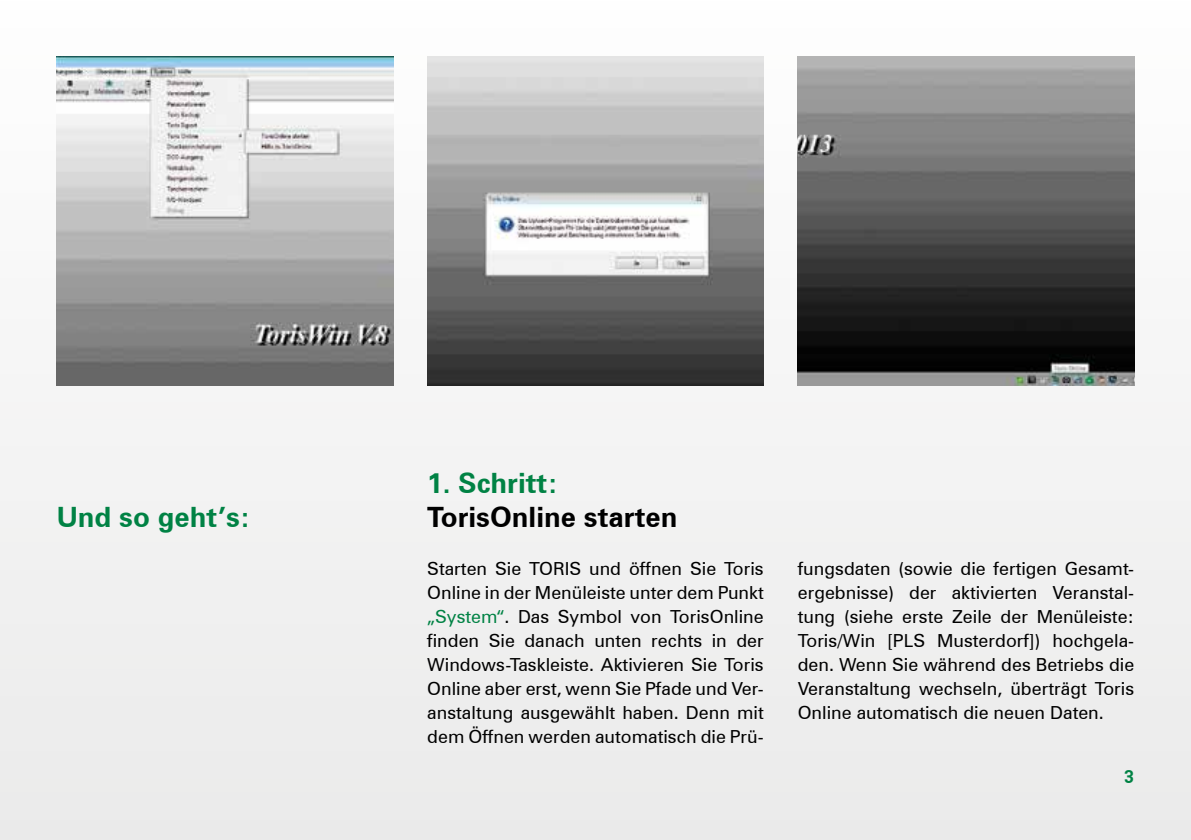
<style>
.page{position:relative;width:1191px;height:840px;background:#fff}
.page>*{position:absolute;margin:0;border:0;box-sizing:border-box;transform-origin:0 0}
.t1{font:700 28px "Zurich BT";color:#008244}
.t2{font:700 28px "Zurich BT";color:#000}
.t3{font:18px/24px "Zurich BT";color:#000;text-align:justify}
.t4{font:700 18px "Zurich BT";color:#008244}
.s1{color:#008244}
</style>
<div class="page">
<div style="left:0;top:0;width:1191px;height:839px;background:#f1f1f1"></div>
<img style="left:57px;top:57px;width:336px;height:329px">
<img style="left:427px;top:57px;width:336px;height:329px">
<img style="left:797px;top:57px;width:337px;height:328px">
<h1 class="t1" style="left:57px;top:499px;width:195px">Und so geht’s:</h1>
<h1 class="t1" style="left:427px;top:466px;width:132px">1. Schritt:</h1>
<h1 class="t2" style="left:427px;top:499px;width:252px">TorisOnline starten</h1>
<p class="t3" style="left:427px;top:556px;width:338px">Starten Sie TORIS und öffnen Sie Toris Online in der Menüleiste unter dem Punkt <span class="s1">„System“</span>. Das Symbol von TorisOnline finden Sie danach unten rechts in der Windows-Taskleiste. Aktivieren Sie Toris Online aber erst, wenn Sie Pfade und Ver&shy;anstaltung ausgewählt haben. Denn mit dem Öffnen werden automatisch die Prü-</p>
<p class="t3" style="left:797px;top:556px;width:338px">fungsdaten (sowie die fertigen Gesamt&shy;ergebnisse) der aktivierten Veranstal&shy;tung (siehe erste Zeile der Menüleiste:<br>Toris/Win [PLS Musterdorf]) hochgela&shy;den. Wenn Sie während des Betriebs die Veranstaltung wechseln, überträgt Toris Online automatisch die neuen Daten.</p>
<p class="t4" style="left:1124px;top:765px;width:11px">3</p>
</div>
